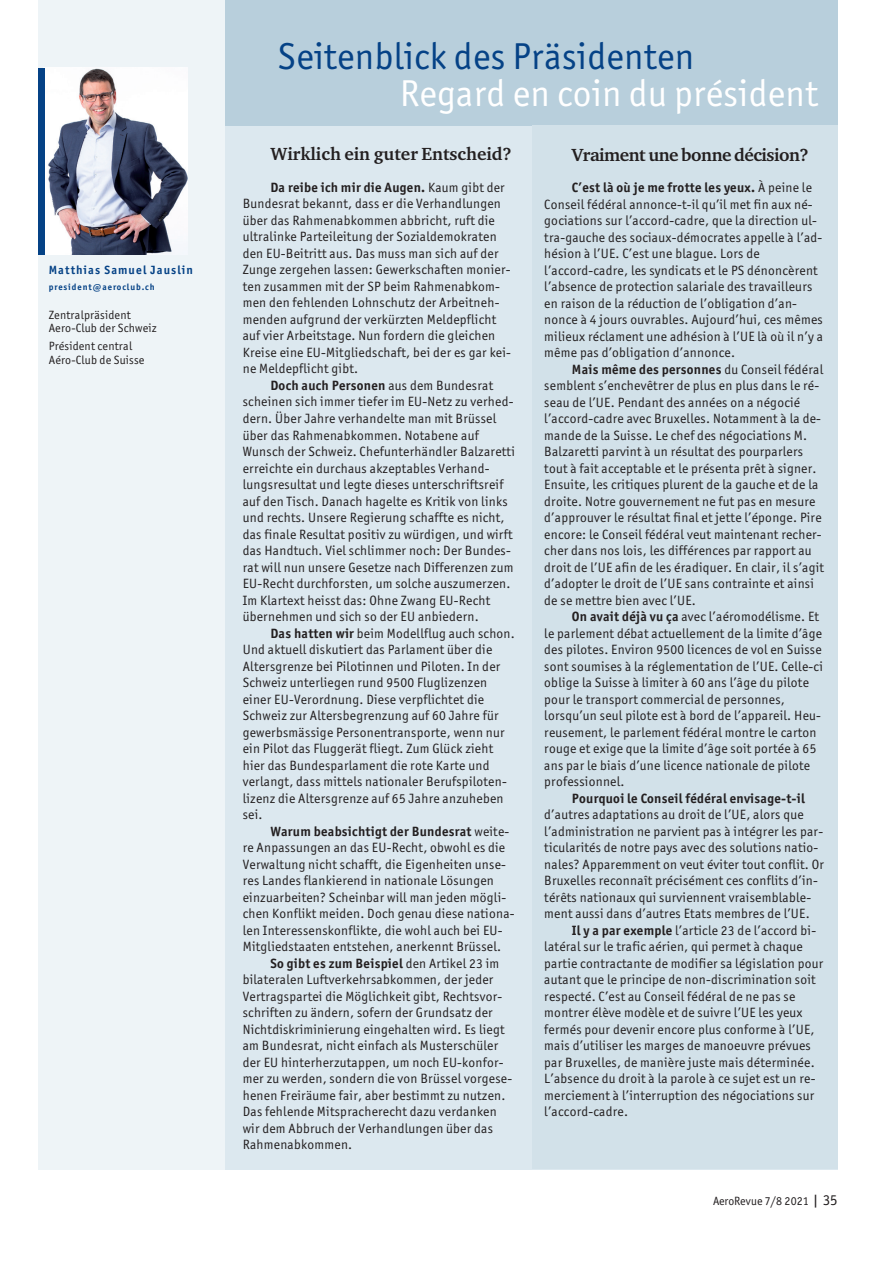
<style>
.page{position:relative;width:893px;height:1263px;background:#fff}
.page>*{position:absolute;margin:0;border:0;box-sizing:border-box;transform-origin:0 0}
.t1{font:37.5px "Officina San ITC";letter-spacing:.01em;color:#054286}
.t2{font:37.5px "Officina San ITC";letter-spacing:.01em;color:#fff}
.Box_Body_8_11_book{font:700 18px "Charter ITC";color:#231f20}
.Box_Body_8_11_book-2{font:700 18px "Charter ITC";letter-spacing:-.025em;color:#231f20}
.Box_Body_8_11_book-3{font:13.5px/16.5px "Officina San ITC";letter-spacing:.02em;color:#231f20}
.t3{font:12px "Officina San ITC";letter-spacing:.015em;color:#231f20}
.t4{font:700 12px "Officina San ITC";letter-spacing:.09em;color:#054286}
.t5{font:700 9px "Officina San ITC";letter-spacing:.1em;color:#054286}
.s1{font-weight:700}
.s2{font-size:15px}
</style>
<div class="page">
<div style="left:38px;top:0;width:800px;height:1169px;background:#eef4f7"></div>
<div style="left:225px;top:0;width:613px;height:1169px;background:#dce8ef"></div>
<div style="left:225px;top:0;width:613px;height:125px;background:#b8cfdc"></div>
<div style="left:532px;top:125px;width:306px;height:1044px;background:#d2e1e9"></div>
<img style="left:45px;top:68px;width:142px;height:186px">
<div style="left:38px;top:68px;width:7px;height:186px;background:#054286"></div>
<p class="t4" style="left:49px;top:262px;width:146px">Matthias Samuel Jauslin</p>
<p class="t5" style="left:49px;top:281px;width:107px">president@aeroclub.ch</p>
<p class="t3" style="left:49px;top:308px;width:83px">Zentralpräsident</p>
<p class="t3" style="left:49px;top:321px;width:109px">Aero-Club der Schweiz</p>
<p class="t3" style="left:49px;top:339px;width:85px">Président central</p>
<p class="t3" style="left:49px;top:353px;width:97px">Aéro-Club de Suisse</p>
<p class="t1" style="left:278px;top:35px;width:418px">Seitenblick des Präsidenten</p>
<p class="t2" style="left:400px;top:72px;width:419px">Regard en coin du président</p>
<p class="Box_Body_8_11_book-2" style="left:572px;top:143px;width:238px">Vraiment une bonne décision?</p>
<p class="Box_Body_8_11_book-3" style="left:544px;top:179px;width:280px;text-indent:28px"><span class="s1">C’est là où je me frotte les yeux.</span> À peine le Conseil fédéral annonce-t-il qu’il met fin aux né&shy;gociations sur l’accord-cadre, que la direction ul&shy;tra-gauche des sociaux-démocrates appelle à l’ad&shy;hésion à l’UE. C’est une blague. Lors de l’accord-cadre, les syndicats et le PS dénoncèrent l’absence de protection salariale des travailleurs en raison de la réduction de l’obligation d’an&shy;nonce à 4 jours ouvrables. Aujourd’hui, ces mêmes milieux réclament une adhésion à l’UE là où il n’y a même pas d’obligation d’annonce.</p>
<p class="Box_Body_8_11_book-3" style="left:544px;top:361px;width:281px;text-indent:28px"><span class="s1">Mais même des personnes</span> du Conseil fédéral semblent s’enchevêtrer de plus en plus dans le ré&shy;seau de l’UE. Pendant des années on a négocié l’accord-cadre avec Bruxelles. Notamment à la de&shy;mande de la Suisse. Le chef des négociations M.<br>Balzaretti parvint à un résultat des pourparlers tout à fait acceptable et le présenta prêt à signer.<br>Ensuite, les critiques plurent de la gauche et de la droite. Notre gouvernement ne fut pas en mesure d’approuver le résultat final et jette l’éponge. Pire encore: le Conseil fédéral veut maintenant recher&shy;cher dans nos lois, les différences par rapport au droit de l’UE afin de les éradiquer. En clair, il s’agit d’adopter le droit de l’UE sans contrainte et ainsi de se mettre bien avec l’UE.</p>
<p class="Box_Body_8_11_book-3" style="left:544px;top:608px;width:280px;text-indent:28px"><span class="s1">On avait déjà vu ça</span> avec l’aéromodélisme. Et le parlement débat actuellement de la limite d’âge des pilotes. Environ 9500 licences de vol en Suisse sont soumises à la réglementation de l’UE. Celle-ci oblige la Suisse à limiter à 60 ans l’âge du pilote pour le transport commercial de personnes, lorsqu’un seul pilote est à bord de l’appareil. Heu&shy;reusement, le parlement fédéral montre le carton rouge et exige que la limite d’âge soit portée à 65 ans par le biais d’une licence nationale de pilote professionnel.</p>
<p class="Box_Body_8_11_book-3" style="left:544px;top:790px;width:281px;text-indent:28px"><span class="s1">Pourquoi le Conseil fédéral envisage-t-il </span>d’autres adaptations au droit de l’UE, alors que l’administration ne parvient pas à intégrer les par&shy;ticularités de notre pays avec des solutions natio&shy;nales? Apparemment on veut éviter tout conflit. Or Bruxelles reconnaît précisément ces conflits d’in&shy;térêts nationaux qui surviennent vraisemblable&shy;ment aussi dans d’autres Etats membres de l’UE.</p>
<p class="Box_Body_8_11_book-3" style="left:544px;top:922px;width:280px;text-indent:28px"><span class="s1">Il y a par exemple</span> l’article 23 de l’accord bi&shy;latéral sur le trafic aérien, qui permet à chaque partie contractante de modifier sa législation pour autant que le principe de non-discrimination soit respecté. C’est au Conseil fédéral de ne pas se montrer élève modèle et de suivre l’UE les yeux fermés pour devenir encore plus conforme à l’UE, mais d’utiliser les marges de manoeuvre prévues par Bruxelles, de manière juste mais déterminée.<br>L’absence du droit à la parole à ce sujet est un re&shy;merciement à l’interruption des négociations sur l’accord-cadre.</p>
<p class="Box_Body_8_11_book" style="left:270px;top:143px;width:243px">Wirklich ein guter Entscheid?</p>
<p class="Box_Body_8_11_book-3" style="left:243px;top:179px;width:270px;text-indent:28px"><span class="s1">Da reibe ich mir die Augen.</span> Kaum gibt der Bundesrat bekannt, dass er die Verhandlungen über das Rahmenabkommen abbricht, ruft die ultralinke Parteileitung der Sozialdemokraten den EU-Beitritt aus. Das muss man sich auf der Zunge zergehen lassen: Gewerkschaften monier&shy;ten zusammen mit der SP beim Rahmenabkom&shy;men den fehlenden Lohnschutz der Arbeitneh&shy;menden aufgrund der verkürzten Meldepflicht auf vier Arbeitstage. Nun fordern die gleichen Kreise eine EU-Mitgliedschaft, bei der es gar kei&shy;ne Meldepflicht gibt.</p>
<p class="Box_Body_8_11_book-3" style="left:243px;top:377px;width:274px;text-indent:28px"><span class="s1">Doch auch Personen</span> aus dem Bundesrat scheinen sich immer tiefer im EU-Netz zu verhed&shy;dern. Über Jahre verhandelte man mit Brüssel über das Rahmenabkommen. Notabene auf Wunsch der Schweiz. Chefunterhändler Balzaretti erreichte ein durchaus akzeptables Verhand&shy;lungsresultat und legte dieses unterschriftsreif auf den Tisch. Danach hagelte es Kritik von links und rechts. Unsere Regierung schaffte es nicht, das finale Resultat positiv zu würdigen, und wirft das Handtuch. Viel schlimmer noch: Der Bundes&shy;rat will nun unsere Gesetze nach Differenzen zum EU-Recht durchforsten, um solche auszumerzen.<br>Im Klartext heisst das: Ohne Zwang EU-Recht übernehmen und sich so der EU anbiedern.</p>
<p class="Box_Body_8_11_book-3" style="left:243px;top:625px;width:274px;text-indent:28px"><span class="s1">Das hatten wir</span> beim Modellflug auch schon.<br>Und aktuell diskutiert das Parlament über die Altersgrenze bei Pilotinnen und Piloten. In der Schweiz unterliegen rund 9500 Fluglizenzen einer EU-Verordnung. Diese verpflichtet die Schweiz zur Altersbegrenzung auf 60 Jahre für gewerbsmässige Personentransporte, wenn nur ein Pilot das Fluggerät fliegt. Zum Glück zieht hier das Bundesparlament die rote Karte und verlangt, dass mittels nationaler Berufspiloten&shy;lizenz die Altersgrenze auf 65 Jahre anzuheben sei.</p>
<p class="Box_Body_8_11_book-3" style="left:243px;top:823px;width:273px;text-indent:28px"><span class="s1">Warum beabsichtigt der Bundesrat</span> weite&shy;re Anpassungen an das EU-Recht, obwohl es die Verwaltung nicht schafft, die Eigenheiten unse&shy;res Landes flankierend in nationale Lösungen einzuarbeiten? Scheinbar will man jeden mögli&shy;chen Konflikt meiden. Doch genau diese nationa&shy;len Interessenskonflikte, die wohl auch bei EU-Mitgliedstaaten entstehen, anerkennt Brüssel.</p>
<p class="Box_Body_8_11_book-3" style="left:243px;top:955px;width:271px;text-indent:28px"><span class="s1">So gibt es zum Beispiel</span> den Artikel 23 im bilateralen Luftverkehrsabkommen, der jeder Vertragspartei die Möglichkeit gibt, Rechtsvor&shy;schriften zu ändern, sofern der Grundsatz der Nichtdiskriminierung eingehalten wird. Es liegt am Bundesrat, nicht einfach als Musterschüler der EU hinterherzutappen, um noch EU-konfor&shy;mer zu werden, sondern die von Brüssel vorgese&shy;henen Freiräume fair, aber bestimmt zu nutzen.<br>Das fehlende Mitspracherecht dazu verdanken wir dem Abbruch der Verhandlungen über das Rahmenabkommen.</p>
<p class="t3" style="left:713px;top:1194px;width:126px">AeroRevue 7/8 2021 <span class="s2">| 35</span></p>
</div>
